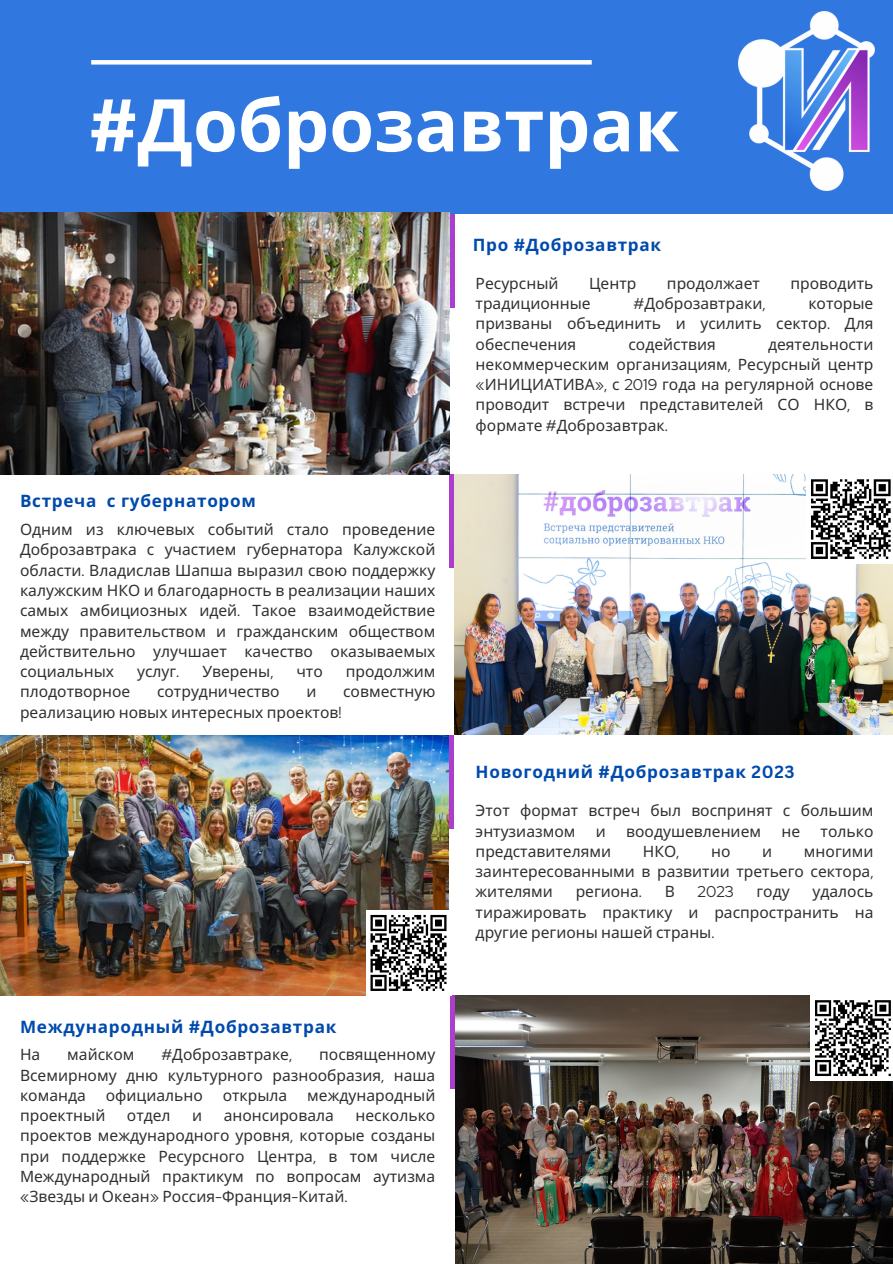
<style>
.page{position:relative;width:893px;height:1264px;background:#fff}
.page>*{position:absolute;margin:0;border:0;box-sizing:border-box;transform-origin:0 0}
.t1{font:700 72.6px "Noto Sans";color:#fff}
.t2{font:700 17.1px "Noto Sans";letter-spacing:.04em;color:#004aad}
.t3{font:15.6px/20.2px "Noto Sans";color:#303030;text-align:justify}
.t4{font:15.6px "Red Hat Display";color:#303030}
.s1{font-family:"Canva Sans"}
.s2{font-family:"Red Hat Display"}
</style>
<div class="page">
<div style="left:0;top:0;width:892px;height:214px;background:#3078e0"></div>
<svg style="left:449px;top:214px;width:5px;height:94px"></svg>
<div style="left:448px;top:474px;width:6px;height:94px;background:#ad3dcb"></div>
<div style="left:448px;top:735px;width:6px;height:93px;background:#ad3dcb"></div>
<div style="left:450px;top:995px;width:8px;height:93px;background:#ad3dcb"></div>
<div style="left:91px;top:60px;width:500px;height:5px;background:#fff"></div>
<img style="left:738px;top:11px;width:136px;height:179px">
<img style="left:0;top:212px;width:449px;height:262px">
<img style="left:454px;top:474px;width:438px;height:260px">
<div style="left:806px;top:474px;width:86px;height:90px;background:#fff"></div>
<svg style="left:811px;top:479px;width:80px;height:80px"></svg>
<img style="left:0;top:735px;width:448px;height:260px">
<div style="left:366px;top:910px;width:85px;height:85px;background:#fff"></div>
<svg style="left:370px;top:914px;width:77px;height:77px"></svg>
<img style="left:455px;top:995px;width:437px;height:268px">
<div style="left:810px;top:995px;width:82px;height:85px;background:#fff"></div>
<svg style="left:815px;top:1000px;width:76px;height:76px"></svg>
<p class="t1" style="left:89px;top:74px;width:591px"><span class="s1">#</span>Доброзавтрак</p>
<p class="t2" style="left:472px;top:232px;width:190px">Про <span class="s1">#</span>Доброзавтрак</p>
<p class="t2" style="left:20px;top:488px;width:237px">Встреча с губернатором</p>
<p class="t3" style="left:20px;top:519px;width:417px">Одним из ключевых событий стало проведение Доброзавтрака с участием губернатора Калужской области<span class="s2">.</span> Владислав Шапша выразил свою поддержку калужским НКО и благодарность в реализации наших самых амбициозных идей<span class="s2">.</span> Такое взаимодействие между правительством и гражданским обществом действительно улучшает качество оказываемых социальных</p>
<p class="t3" style="left:137px;top:661px;width:44px">услуг<span class="s2">.</span></p>
<p class="t3" style="left:202px;top:661px;width:73px">Уверены<span class="s2">,</span></p>
<p class="t3" style="left:296px;top:661px;width:28px">что</p>
<p class="t3" style="left:346px;top:661px;width:91px">продолжим</p>
<p class="t3" style="left:20px;top:681px;width:112px">плодотворное</p>
<p class="t3" style="left:157px;top:681px;width:124px">сотрудничество</p>
<p class="t3" style="left:306px;top:681px;width:12px">и</p>
<p class="t3" style="left:343px;top:681px;width:94px">совместную</p>
<p class="t3" style="left:20px;top:701px;width:323px">реализацию новых интересных проектов<span class="s2">!</span></p>
<p class="t2" style="left:20px;top:1014px;width:318px">Международный <span class="s1">#</span>Доброзавтрак</p>
<p class="t3" style="left:20px;top:1044px;width:22px">На</p>
<p class="t3" style="left:67px;top:1044px;width:69px">майском</p>
<p class="t3" style="left:161px;top:1044px;width:132px"><span class="s2">#</span>Доброзавтраке<span class="s2">,</span></p>
<p class="t3" style="left:20px;top:1044px;width:417px;text-indent:299px">посвященному Всемирному дню культурного разнообразия<span class="s2">,</span> наша команда</p>
<p class="t3" style="left:106px;top:1084px;width:99px">официально</p>
<p class="t3" style="left:223px;top:1084px;width:66px">открыла</p>
<p class="t3" style="left:307px;top:1084px;width:129px">международный</p>
<p class="t3" style="left:20px;top:1104px;width:87px">проектный</p>
<p class="t3" style="left:127px;top:1104px;width:45px">отдел</p>
<p class="t3" style="left:192px;top:1104px;width:12px">и</p>
<p class="t3" style="left:224px;top:1104px;width:112px">анонсировала</p>
<p class="t3" style="left:20px;top:1104px;width:417px;text-indent:335px">несколько проектов международного уровня<span class="s2">,</span> которые созданы при поддержке Ресурсного Центра<span class="s2">,</span> в том числе Международный практикум по вопросам аутизма <span class="s2">«</span>Звезды и Океан<span class="s2">»</span> Россия<span class="s2">-</span>Франция<span class="s2">-</span>Китай<span class="s2">.</span></p>
<p class="t3" style="left:475px;top:272px;width:84px">Ресурсный</p>
<p class="t3" style="left:589px;top:272px;width:49px">Центр</p>
<p class="t3" style="left:667px;top:272px;width:94px">продолжает</p>
<p class="t3" style="left:790px;top:272px;width:84px">проводить</p>
<p class="t3" style="left:475px;top:293px;width:116px">традиционные</p>
<p class="t3" style="left:633px;top:293px;width:133px"><span class="s2">#</span>Доброзавтраки<span class="s2">,</span></p>
<p class="t3" style="left:475px;top:293px;width:399px;text-indent:333px">которые призваны объединить и усилить сектор<span class="s2">.</span> Для обеспечения</p>
<p class="t3" style="left:628px;top:333px;width:89px">содействия</p>
<p class="t3" style="left:475px;top:333px;width:399px;text-indent:292px">деятельности некоммерческим организациям<span class="s2">,</span> Ресурсный центр <span class="s2">«</span>ИНИЦИАТИВА<span class="s2">»,</span> с <span class="s2">2019</span> года на регулярной основе проводит встречи представителей СО НКО<span class="s2">,</span> в формате <span class="s2">#</span>Доброзавтрак<span class="s2">.</span></p>
<p class="t2" style="left:475px;top:760px;width:320px">Новогодний <span class="s1">#</span>Доброзавтрак <span class="s1">2023</span></p>
<p class="t3" style="left:475px;top:800px;width:399px">Этот формат встреч был воспринят с большим энтузиазмом</p>
<p class="t3" style="left:595px;top:820px;width:12px">и</p>
<p class="t3" style="left:626px;top:820px;width:136px">воодушевлением</p>
<p class="t3" style="left:781px;top:820px;width:20px">не</p>
<p class="t3" style="left:820px;top:820px;width:54px">только</p>
<p class="t3" style="left:475px;top:840px;width:137px">представителями</p>
<p class="t3" style="left:642px;top:840px;width:38px">НКО<span class="s2">,</span></p>
<p class="t3" style="left:711px;top:840px;width:21px">но</p>
<p class="t3" style="left:762px;top:840px;width:12px">и</p>
<p class="t3" style="left:475px;top:840px;width:399px;text-indent:328px">многими заинтересованными в развитии третьего сектора<span class="s2">, </span>жителями</p>
<p class="t3" style="left:575px;top:881px;width:68px">региона<span class="s2">.</span></p>
<p class="t3" style="left:664px;top:881px;width:12px">В</p>
<p class="t4" style="left:697px;top:881px;width:38px">2023</p>
<p class="t3" style="left:756px;top:881px;width:35px">году</p>
<p class="t3" style="left:475px;top:881px;width:399px;text-indent:337px">удалось тиражировать практику и распространить на другие регионы нашей страны<span class="s2">.</span></p>
</div>
